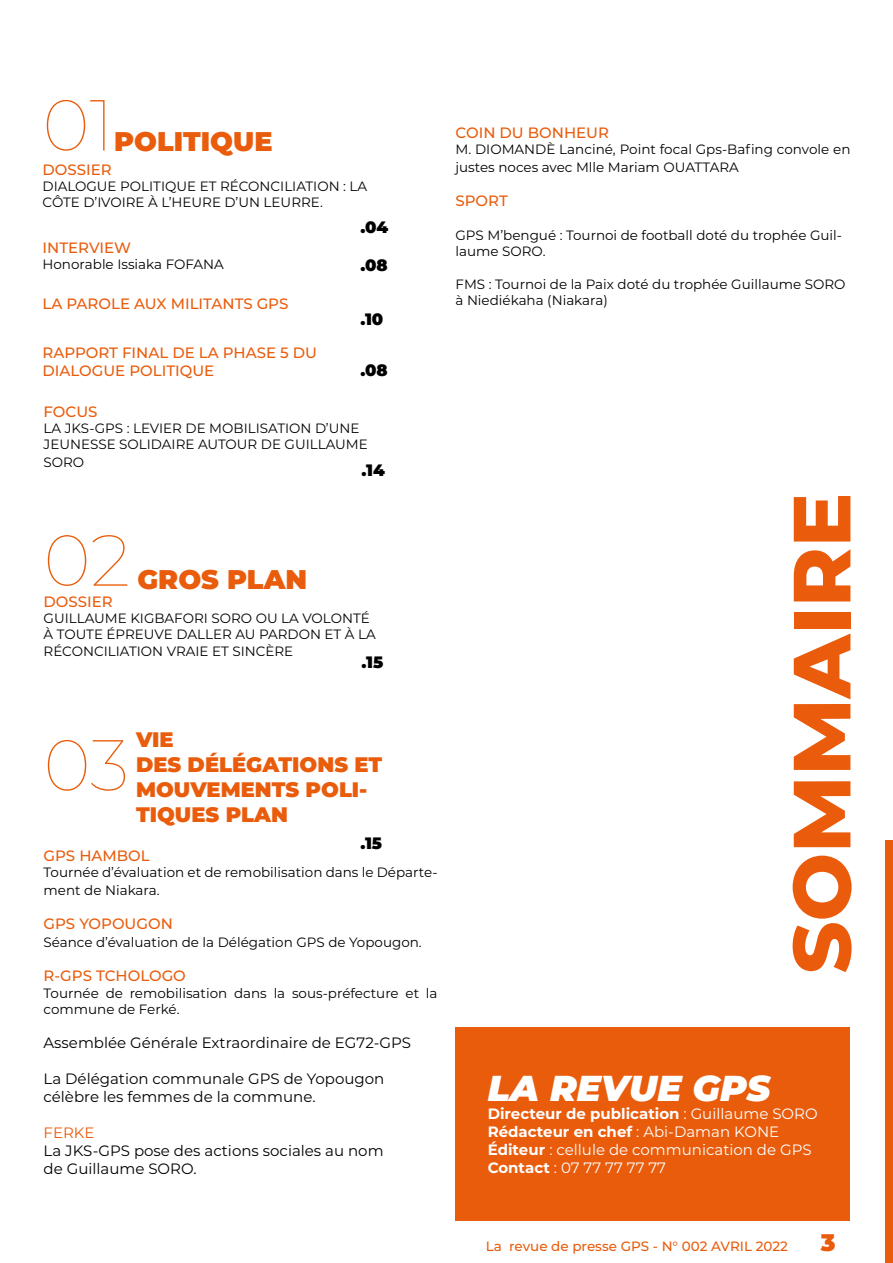
<style>
.page{position:relative;width:893px;height:1263px;background:#fff}
.page>*{position:absolute;margin:0;border:0;box-sizing:border-box;transform-origin:0 0}
.t1{font:800 81px "Montserrat";color:#ea5b0b}
.t2{font:100 72px "Montserrat";color:#e95c0c}
.t3{font:italic 900 36px "Montserrat";color:#fff}
.t4{font:900 27px "Montserrat";color:#e95c0c}
.t5{font:900 24px "Montserrat";color:#ea5b0b}
.t6{font:900 21px/25.2px "Montserrat";color:#e95c0c}
.t7{font:900 16.5px "Montserrat";color:#000}
.t8{font:15px/18px "Montserrat";color:#000}
.t9{font:15px/18px "Montserrat";color:#fff}
.t10{font:500 15px "Montserrat";color:#e95c0c}
.t11{font:500 15px/18px "Montserrat";color:#ea5b0b}
.t12{font:15px "Montserrat";color:#ea5b0b}
.t13{font:13.5px/16.2px "Montserrat";color:#000}
.t14{font:500 13.5px "Montserrat";color:#e95c0c}
.s1{font-weight:700}
</style>
<div class="page">
<div style="left:886px;top:840px;width:7px;height:423px;background:#e95c0c"></div>
<div style="left:455px;top:1027px;width:395px;height:193px;background:#e95c0c"></div>
<h2 class="t2" style="left:43px;top:77px;width:73px">01</h2>
<h3 class="t4" style="left:114px;top:121px;width:160px">POLITIQUE</h3>
<p class="t10" style="left:43px;top:159px;width:71px">DOSSIER</p>
<p class="t13" style="left:43px;top:178px;width:325px">DIALOGUE POLITIQUE ET RÉCONCILIATION : LA<br>CÔTE D’IVOIRE À L’HEURE D’UN LEURRE.</p>
<p class="t7" style="left:360px;top:215px;width:29px">.04</p>
<p class="t10" style="left:43px;top:237px;width:90px">INTERVIEW</p>
<p class="t13" style="left:43px;top:255px;width:181px">Honorable Issiaka FOFANA</p>
<p class="t7" style="left:360px;top:253px;width:29px">.08</p>
<p class="t11" style="left:43px;top:294px;width:247px">LA PAROLE AUX MILITANTS GPS</p>
<p class="t7" style="left:360px;top:307px;width:25px">.10</p>
<p class="t11" style="left:43px;top:343px;width:276px">RAPPORT FINAL DE LA PHASE 5 DU<br>DIALOGUE POLITIQUE</p>
<p class="t7" style="left:360px;top:358px;width:29px">.08</p>
<p class="t11" style="left:44px;top:402px;width:55px">FOCUS</p>
<p class="t13" style="left:44px;top:419px;width:326px">LA JKS-GPS : LEVIER DE MOBILISATION D’UNE<br>JEUNESSE SOLIDAIRE AUTOUR DE GUILLAUME</p>
<p class="t13" style="left:44px;top:454px;width:42px">SORO</p>
<p class="t7" style="left:361px;top:458px;width:25px">.14</p>
<h2 class="t2" style="left:44px;top:512px;width:88px">02</h2>
<h3 class="t4" style="left:137px;top:559px;width:171px">GROS PLAN</h3>
<p class="t10" style="left:44px;top:591px;width:71px">DOSSIER</p>
<p class="t13" style="left:44px;top:610px;width:332px">GUILLAUME KIGBAFORI SORO OU LA VOLONTÉ<br>À TOUTE ÉPREUVE DALLER AU PARDON ET À LA<br>RÉCONCILIATION VRAIE ET SINCÈRE</p>
<p class="t7" style="left:361px;top:650px;width:23px">.15</p>
<h2 class="t2" style="left:44px;top:717px;width:87px">03</h2>
<h3 class="t6" style="left:136px;top:725px;width:248px">VIE<br>DES DÉLÉGATIONS ET<br>MOUVEMENTS POLI-<br>TIQUES PLAN</h3>
<p class="t7" style="left:360px;top:831px;width:23px">.15</p>
<p class="t10" style="left:44px;top:845px;width:108px">GPS HAMBOL</p>
<p class="t13" style="left:44px;top:863px;width:395px;line-height:18px">Tournée d’évaluation et de remobilisation dans le Départe&shy;ment de Niakara.</p>
<p class="t10" style="left:44px;top:913px;width:131px">GPS YOPOUGON</p>
<p class="t13" style="left:44px;top:934px;width:380px">Séance d’évaluation de la Délégation GPS de Yopougon.</p>
<p class="t10" style="left:44px;top:965px;width:144px">R-GPS TCHOLOGO</p>
<p class="t13" style="left:44px;top:984px;width:395px">Tournée de remobilisation dans la sous-préfecture et la commune de Ferké.</p>
<p class="t8" style="left:44px;top:1033px;width:369px">Assemblée Générale Extraordinaire de EG72-GPS</p>
<p class="t8" style="left:44px;top:1069px;width:342px">La Délégation communale GPS de Yopougon célèbre les femmes de la commune.</p>
<p class="t12" style="left:44px;top:1122px;width:53px">FERKE</p>
<p class="t8" style="left:44px;top:1141px;width:342px">La JKS-GPS pose des actions sociales au nom de Guillaume SORO.</p>
<p class="t10" style="left:455px;top:122px;width:155px">COIN DU BONHEUR</p>
<p class="t13" style="left:455px;top:140px;width:396px;line-height:18px">M. DIOMANDÈ Lanciné, Point focal Gps-Bafing convole en justes noces avec Mlle Mariam OUATTARA</p>
<p class="t10" style="left:455px;top:190px;width:54px">SPORT</p>
<p class="t13" style="left:455px;top:227px;width:388px">GPS M’bengué : Tournoi de football doté du trophée Guil&shy;laume SORO.</p>
<p class="t13" style="left:455px;top:275px;width:392px">FMS : Tournoi de la Paix doté du trophée Guillaume SORO à Niediékaha (Niakara)</p>
<h1 class="t1" style="left:762px;top:974px;width:482px;rotate:-90deg">SOMMAIRE</h1>
<h3 class="t3" style="left:488px;top:1061px;width:284px">LA REVUE GPS</h3>
<p class="t9" style="left:488px;top:1104px;width:331px"><span class="s1">Directeur de publication</span> : Guillaume SORO <span class="s1">Rédacteur en chef</span> : Abi-Daman KONE <span class="s1">Éditeur</span> : cellule de communication de GPS <span class="s1">Contact</span> : 07 77 77 77 77</p>
<p class="t14" style="left:486px;top:1237px;width:304px">La revue de presse GPS - N° 002 AVRIL 2022</p>
<h3 class="t5" style="left:821px;top:1224px;width:16px">3</h3>
</div>
